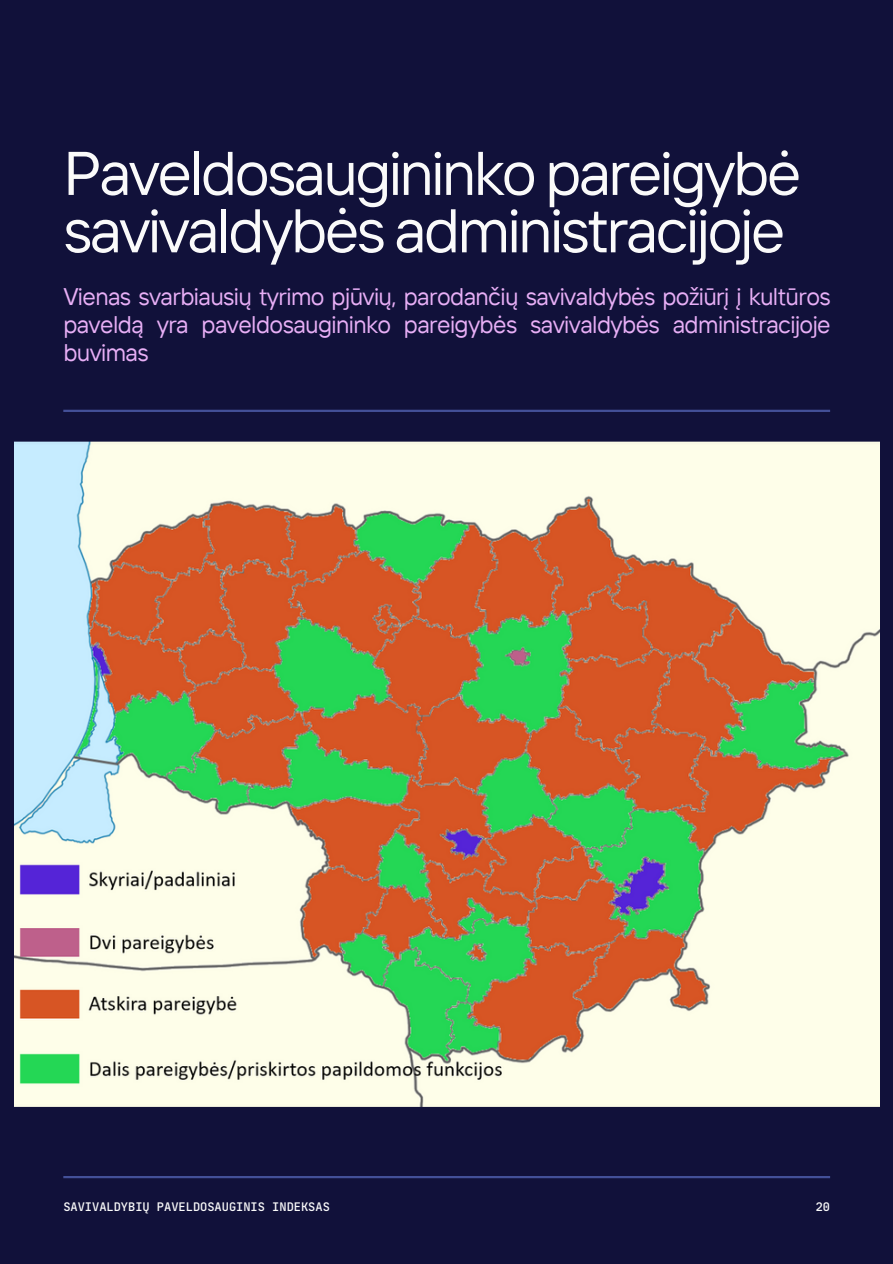
<style>
.page{position:relative;width:893px;height:1264px;background:#fff}
.page>*{position:absolute;margin:0;border:0;box-sizing:border-box;transform-origin:0 0}
.t1{font:61.5px/57.3px "TT Interphases";letter-spacing:-.04em;color:#fafafa}
.t2{font:24px/28.2px "TT Interphases";letter-spacing:-.025em;color:#e8aff6;text-align:justify}
.t3{font:500 12px "Jet Brains Mono";color:#fafafa}
</style>
<div class="page">
<div style="left:0;top:0;width:892px;height:1263px;background:#11113a"></div>
<hr style="left:63px;top:1175px;width:767px;height:3px;background:#5566b8">
<hr style="left:63px;top:410px;width:767px;height:2px;background:#5566b8">
<img style="left:14px;top:441px;width:865px;height:665px">
<p class="t1" style="left:63px;top:143px;width:739px">Paveldosaugininko pareigybė savivaldybės administracijoje</p>
<p class="t2" style="left:63px;top:282px;width:768px">Vienas svarbiausių tyrimo pjūvių, parodančių savivaldybės požiūrį į kultūros paveldą yra paveldosaugininko pareigybės savivaldybės administracijoje buvimas</p>
<p class="t3" style="left:63px;top:1198px;width:268px">SAVIVALDYBIŲ PAVELDOSAUGINIS INDEKSAS</p>
<h2 class="t3" style="left:815px;top:1198px;width:16px">20</h2>
</div>
